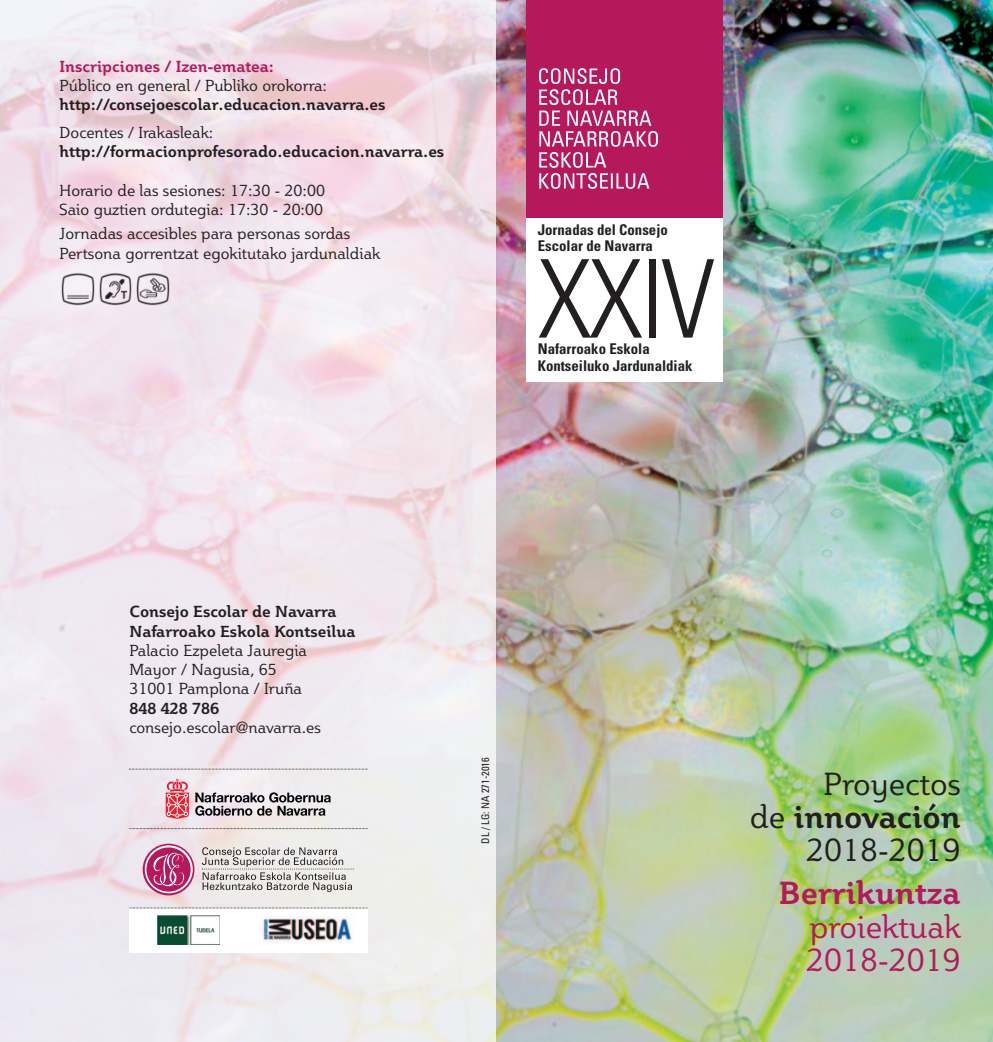
<style>
.page{position:relative;width:993px;height:1042px;background:#fff}
.page>*{position:absolute;margin:0;border:0;box-sizing:border-box;transform-origin:0 0}
.t1{font:300 condensed 108.5px "Univers";color:#231f20}
.t2{font:700 31.5px/33.2px "Plume Da Ma";color:#b5195c;text-align:right}
.t3{font:31.5px "Plume Da Ma";color:#231f20}
.t4{font:700 31.5px "Plume Da Ma";color:#231f20}
.t5{font:31.5px "Plume Da Ma";color:#b5195c}
.t6{font:15.75px/19.2px "Plume Da Ma";color:#231f20}
.t7{font:700 15.75px "Plume Da Ma";color:#231f20}
.t8{font:700 15.75px "Plume Da Ma";color:#b5195c}
.t9{font:700 condensed 14.88px "Univers";color:#231f20}
.t10{font:condensed 10.5px "Univers";color:#231f20}
.s1{font-weight:400}
</style>
<div class="page">
<img style="left:0;top:0;width:992px;height:1042px">
<div style="left:526px;top:0;width:196px;height:218px;background:#b5195c"></div>
<svg style="left:539px;top:68px;width:81px;height:37px"></svg>
<svg style="left:539px;top:111px;width:118px;height:78px"></svg>
<div style="left:526px;top:218px;width:196px;height:164px;background:#fff"></div>
<svg style="left:166px;top:779px;width:23px;height:40px"></svg>
<svg style="left:195px;top:792px;width:136px;height:24px;background:#a09c9f"></svg>
<div style="left:129px;top:908px;width:238px;height:44px;background:#fff"></div>
<img style="left:262px;top:917px;width:90px;height:26px">
<svg style="left:129px;top:828px;width:239px;height:1px"></svg>
<svg style="left:129px;top:907px;width:239px;height:1px"></svg>
<svg style="left:129px;top:769px;width:239px;height:1px"></svg>
<img style="left:62px;top:273px;width:33px;height:32px">
<img style="left:99px;top:273px;width:33px;height:32px">
<img style="left:136px;top:273px;width:33px;height:32px">
<svg style="left:143px;top:843px;width:51px;height:52px"></svg>
<svg style="left:145px;top:845px;width:48px;height:48px"></svg>
<div style="left:146px;top:847px;width:45px;height:44px;background:#b5195c;border-radius:50%"></div>
<svg style="left:152px;top:852px;width:33px;height:35px"></svg>
<svg style="left:202px;top:847px;width:151px;height:45px;background:#c7c4c2"></svg>
<img style="left:157px;top:915px;width:63px;height:30px">
<p class="t8" style="left:60px;top:60px;width:216px">Inscripciones / Izen-ematea:</p>
<p class="t6" style="left:60px;top:77px;width:269px">Público en general / Publiko orokorra:</p>
<p class="t7" style="left:60px;top:98px;width:327px">http://consejoescolar.educacion.navarra.es</p>
<p class="t6" style="left:60px;top:124px;width:155px">Docentes / Irakasleak:</p>
<p class="t7" style="left:60px;top:145px;width:386px">http://formacionprofesorado.educacion.navarra.es</p>
<p class="t6" style="left:60px;top:182px;width:267px">Horario de las sesiones: 17:30 - 20:00</p>
<p class="t6" style="left:60px;top:201px;width:265px">Saio guztien ordutegia: 17:30 - 20:00</p>
<p class="t6" style="left:60px;top:226px;width:292px">Jornadas accesibles para personas sordas</p>
<p class="t6" style="left:60px;top:245px;width:322px">Pertsona gorrentzat egokitutako jardunaldiak</p>
<p class="t9" style="left:537px;top:224px;width:131px">Jornadas del Consejo</p>
<p class="t9" style="left:537px;top:240px;width:117px">Escolar de Navarra</p>
<p class="t1" style="left:537px;top:259px;width:179px">XXIV</p>
<p class="t9" style="left:537px;top:343px;width:113px">Nafarroako Eskola</p>
<p class="t9" style="left:537px;top:360px;width:156px">Kontseiluko Jardunaldiak</p>
<p class="t7" style="left:129px;top:605px;width:208px">Consejo Escolar de Navarra</p>
<p class="t7" style="left:129px;top:624px;width:227px">Nafarroako Eskola Kontseilua</p>
<p class="t6" style="left:129px;top:642px;width:179px">Palacio Ezpeleta Jauregia</p>
<p class="t6" style="left:129px;top:661px;width:174px">Mayor / Nagusia, 65<br>31001 Pamplona / Iruña</p>
<p class="t7" style="left:129px;top:701px;width:91px">848 428 786</p>
<p class="t6" style="left:129px;top:719px;width:193px">consejo.escolar@navarra.es</p>
<p class="t10" style="left:481px;top:843px;width:88px;rotate:-90deg">DL / LG: NA 271-2016</p>
<p class="t3" style="left:823px;top:770px;width:139px">Proyectos</p>
<p class="t4" style="left:749px;top:804px;width:212px"><span class="s1">de</span> innovación</p>
<p class="t3" style="left:806px;top:837px;width:156px">2018-2019</p>
<p class="t2" style="left:778px;top:879px;width:183px">Berrikuntza <span class="s1">proiektuak</span></p>
<p class="t5" style="left:806px;top:946px;width:156px">2018-2019</p>
</div>
